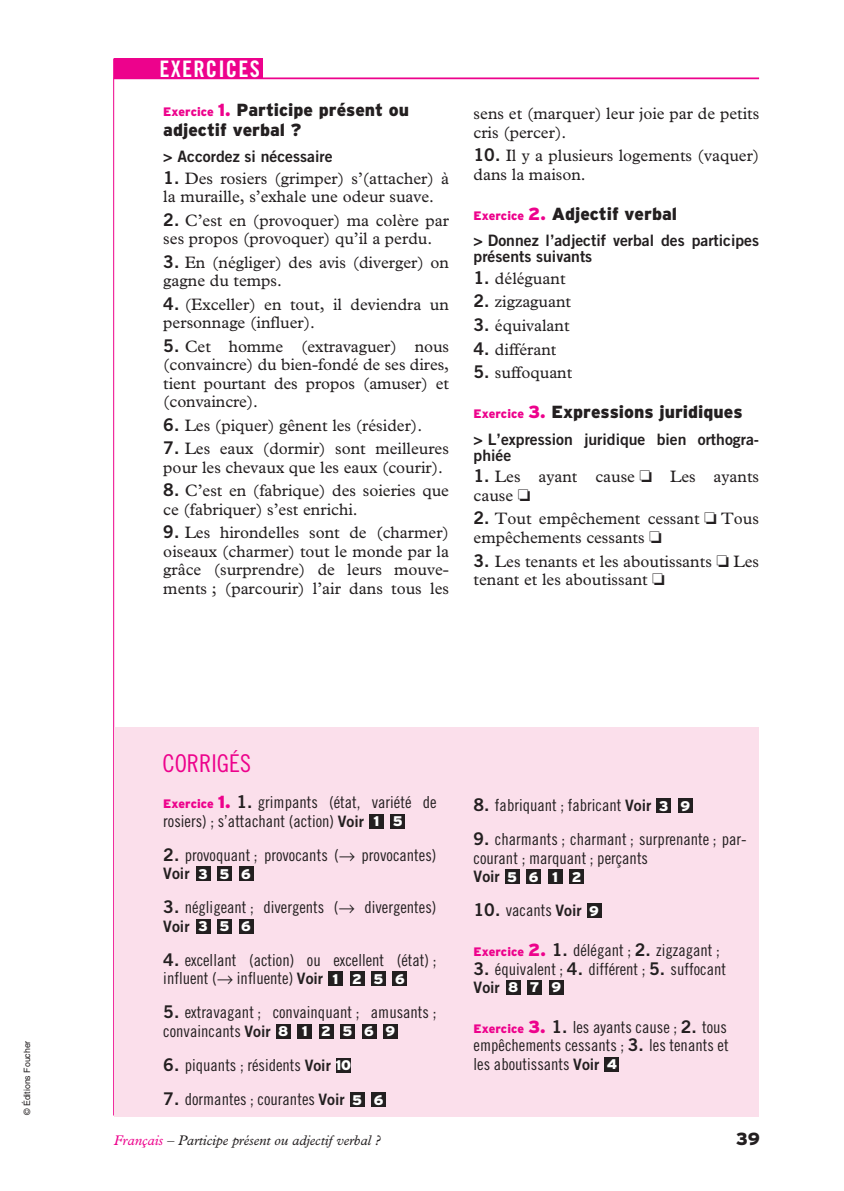
<style>
.page{position:relative;width:844px;height:1191px;background:#fff}
.page>*{position:absolute;margin:0;border:0;box-sizing:border-box;transform-origin:0 0}
.t1{font:24.5px "Trade Gothic Cond Eighteen";color:#ed028c}
.t2{font:22.75px "Trade Gothic Bold Cond Twenty";letter-spacing:.05em;color:#fff}
.t3{font:900 17.5px/19.2px "Interstate";color:#231f20}
.t4{font:16.62px/18.4px "Plantin";color:#231f20}
.t5{font:16.62px/18.4px "Trade Gothic Cond Eighteen";color:#231f20}
.t6{font:15.75px/15.8px "Trade Gothic Bold Two";color:#231f20}
.t7{font:italic 14px "Plantin";color:#231f20}
.t8{font:900 14px "Interstate";letter-spacing:.83em;color:#fff}
.t9{font:8.75px "Helvetica";color:#231f20}
.s1{font-size:12.25px;color:#ed028c}
.s2{color:#ed028c}
.s3{font-family:"Trade Gothic Bold Two";font-size:17.5px}
.s4{font-family:"Interstate";font-weight:900;font-size:12.25px;color:#ed028c}
.s5{font-family:"Interstate";font-weight:900;font-size:17.5px;color:#ed028c}
.s6{font-family:"Trade Gothic Bold Two";font-size:15.75px}
</style>
<div class="page">
<hr style="left:114px;top:77px;width:644px;height:2px;background:#ed028c">
<hr style="left:113px;top:58px;width:1px;height:1057px;background:#ed028c">
<div style="left:114px;top:58px;width:148px;height:20px;background:#ed028c"></div>
<div style="left:114px;top:727px;width:644px;height:390px;background:#fbdfeb"></div>
<div style="left:369px;top:814px;width:15px;height:14px;background:#231f20"></div>
<div style="left:390px;top:814px;width:15px;height:14px;background:#231f20"></div>
<div style="left:195px;top:866px;width:15px;height:15px;background:#231f20"></div>
<div style="left:217px;top:866px;width:15px;height:15px;background:#231f20"></div>
<div style="left:238px;top:866px;width:15px;height:15px;background:#231f20"></div>
<div style="left:195px;top:919px;width:15px;height:14px;background:#231f20"></div>
<div style="left:217px;top:919px;width:15px;height:14px;background:#231f20"></div>
<div style="left:238px;top:919px;width:15px;height:14px;background:#231f20"></div>
<div style="left:328px;top:971px;width:15px;height:15px;background:#231f20"></div>
<div style="left:349px;top:971px;width:15px;height:15px;background:#231f20"></div>
<div style="left:371px;top:971px;width:15px;height:15px;background:#231f20"></div>
<div style="left:392px;top:971px;width:15px;height:15px;background:#231f20"></div>
<div style="left:276px;top:1024px;width:14px;height:14px;background:#231f20"></div>
<div style="left:297px;top:1024px;width:15px;height:14px;background:#231f20"></div>
<div style="left:318px;top:1024px;width:15px;height:14px;background:#231f20"></div>
<div style="left:340px;top:1024px;width:15px;height:14px;background:#231f20"></div>
<div style="left:361px;top:1024px;width:15px;height:14px;background:#231f20"></div>
<div style="left:383px;top:1024px;width:15px;height:14px;background:#231f20"></div>
<div style="left:336px;top:1058px;width:14px;height:15px;background:#231f20"></div>
<div style="left:349px;top:1092px;width:15px;height:15px;background:#231f20"></div>
<div style="left:371px;top:1092px;width:15px;height:15px;background:#231f20"></div>
<div style="left:656px;top:798px;width:15px;height:15px;background:#231f20"></div>
<div style="left:677px;top:798px;width:15px;height:15px;background:#231f20"></div>
<div style="left:504px;top:869px;width:15px;height:15px;background:#231f20"></div>
<div style="left:526px;top:869px;width:15px;height:15px;background:#231f20"></div>
<div style="left:547px;top:869px;width:15px;height:15px;background:#231f20"></div>
<div style="left:569px;top:869px;width:15px;height:15px;background:#231f20"></div>
<div style="left:586px;top:903px;width:15px;height:15px;background:#231f20"></div>
<div style="left:506px;top:980px;width:14px;height:15px;background:#231f20"></div>
<div style="left:527px;top:980px;width:15px;height:15px;background:#231f20"></div>
<div style="left:548px;top:980px;width:15px;height:15px;background:#231f20"></div>
<div style="left:604px;top:1057px;width:15px;height:14px;background:#231f20"></div>
<p class="t9" style="left:22px;top:1115px;width:76px;rotate:-90deg">© Éditions Foucher</p>
<h2 class="t2" style="left:160px;top:55px;width:102px">EXERCICES</h2>
<p class="t3" style="left:163px;top:100px;width:247px"><span class="s1">Exercice</span> <span class="s2">1.</span> Participe présent ou adjectif verbal ?</p>
<p class="t6" style="left:163px;top:149px;width:171px">&gt; Accordez si nécessaire</p>
<p class="t4" style="left:163px;top:169px;width:287px"><span class="s3">1.</span> Des rosiers (grimper) s’(attacher) à la muraille, s’exhale une odeur suave.</p>
<p class="t4" style="left:163px;top:211px;width:287px"><span class="s3">2.</span> C’est en (provoquer) ma colère par ses propos (provoquer) qu’il a perdu.</p>
<p class="t4" style="left:163px;top:253px;width:287px"><span class="s3">3.</span> En (négliger) des avis (diverger) on gagne du temps.</p>
<p class="t4" style="left:163px;top:295px;width:287px"><span class="s3">4.</span> (Exceller) en tout, il deviendra un personnage (influer).</p>
<p class="t4" style="left:163px;top:337px;width:287px;text-align:justify"><span class="s3">5.</span> Cet homme (extravaguer) nous (convaincre) du bien-fondé de ses dires, tient pourtant des propos (amuser) et (convaincre).</p>
<p class="t4" style="left:163px;top:416px;width:260px"><span class="s3">6.</span> Les (piquer) gênent les (résider).</p>
<p class="t4" style="left:163px;top:440px;width:287px"><span class="s3">7.</span> Les eaux (dormir) sont meilleures pour les chevaux que les eaux (courir).</p>
<p class="t4" style="left:163px;top:482px;width:287px"><span class="s3">8.</span> C’est en (fabrique) des soieries que ce (fabriquer) s’est enrichi.</p>
<p class="t4" style="left:163px;top:524px;width:287px;text-align:justify"><span class="s3">9.</span> Les hirondelles sont de (charmer) oiseaux (charmer) tout le monde par la grâce (surprendre) de leurs mouve&shy;ments ; (parcourir) l’air dans tous les</p>
<p class="t4" style="left:473px;top:105px;width:287px">sens et (marquer) leur joie par de petits cris (percer).</p>
<p class="t4" style="left:473px;top:147px;width:287px"><span class="s3">10.</span> Il y a plusieurs logements (vaquer) dans la maison.</p>
<p class="t3" style="left:473px;top:204px;width:205px"><span class="s1">Exercice</span> <span class="s2">2.</span> Adjectif verbal</p>
<p class="t6" style="left:473px;top:233px;width:287px">&gt; Donnez l’adjectif verbal des participes présents suivants</p>
<p class="t4" style="left:473px;top:269px;width:93px"><span class="s3">1.</span> déléguant</p>
<p class="t4" style="left:473px;top:293px;width:99px"><span class="s3">2.</span> zigzaguant</p>
<p class="t4" style="left:473px;top:316px;width:97px"><span class="s3">3.</span> équivalant</p>
<p class="t4" style="left:473px;top:340px;width:84px"><span class="s3">4.</span> différant</p>
<p class="t4" style="left:473px;top:364px;width:100px"><span class="s3">5.</span> suffoquant</p>
<p class="t3" style="left:473px;top:402px;width:270px"><span class="s1">Exercice</span> <span class="s2">3.</span> Expressions juridiques</p>
<p class="t6" style="left:473px;top:431px;width:287px">&gt; L’expression juridique bien orthogra&shy;phiée</p>
<p class="t4" style="left:473px;top:468px;width:287px"><span class="s3">1.</span> Les ayant cause ❏ Les ayants cause ❏</p>
<p class="t4" style="left:473px;top:510px;width:287px"><span class="s3">2.</span> Tout empêchement cessant ❏ Tous empêchements cessants ❏</p>
<p class="t4" style="left:473px;top:552px;width:287px"><span class="s3">3.</span> Les tenants et les aboutissants ❏ Les tenant et les aboutissant ❏</p>
<h1 class="t1" style="left:162px;top:749px;width:90px">CORRIGÉS</h1>
<p class="t5" style="left:163px;top:793px;width:275px"><span class="s4">Exercice</span> <span class="s5">1.</span> <span class="s3">1.</span> grimpants (état, variété de rosiers) ; s’attachant (action) <span class="s6">Voir</span></p>
<p class="t5" style="left:163px;top:845px;width:274px"><span class="s3">2.</span> provoquant ; provocants (→ provocantes)</p>
<p class="t6" style="left:163px;top:865px;width:28px">Voir</p>
<p class="t5" style="left:163px;top:898px;width:274px"><span class="s3">3.</span> négligeant ; divergents (→ divergentes)</p>
<p class="t6" style="left:163px;top:918px;width:28px">Voir</p>
<p class="t5" style="left:163px;top:950px;width:274px"><span class="s3">4.</span> excellant (action) ou excellent (état) ; influent (→ influente) <span class="s6">Voir</span></p>
<p class="t5" style="left:163px;top:1003px;width:274px"><span class="s3">5.</span> extravagant ; convainquant ; amusants ; convaincants <span class="s6">Voir</span></p>
<p class="t5" style="left:163px;top:1055px;width:169px"><span class="s3">6.</span> piquants ; résidents <span class="s6">Voir</span></p>
<p class="t5" style="left:163px;top:1089px;width:183px"><span class="s3">7.</span> dormantes ; courantes <span class="s6">Voir</span></p>
<p class="t8" style="left:373px;top:813px;width:31px">1 5</p>
<p class="t8" style="left:198px;top:865px;width:54px">356</p>
<p class="t8" style="left:198px;top:918px;width:54px">356</p>
<p class="t8" style="left:332px;top:970px;width:74px">1 256</p>
<p class="t8" style="left:278px;top:1023px;width:119px">8 1 2569</p>
<p class="t8" style="left:335px;top:1057px;width:17px">10</p>
<p class="t8" style="left:352px;top:1091px;width:33px">5 6</p>
<p class="t5" style="left:473px;top:796px;width:179px"><span class="s3">8.</span> fabriquant ; fabricant <span class="s6">Voir</span></p>
<p class="t5" style="left:473px;top:830px;width:274px"><span class="s3">9.</span> charmants ; charmant ; surprenante ; par&shy;courant ; marquant ; perçants</p>
<p class="t6" style="left:473px;top:868px;width:28px">Voir</p>
<p class="t5" style="left:473px;top:901px;width:110px"><span class="s3">10.</span> vacants <span class="s6">Voir</span></p>
<p class="t5" style="left:473px;top:941px;width:248px"><span class="s4">Exercice</span> <span class="s5">2.</span> <span class="s3">1.</span> délégant ; <span class="s3">2.</span> zigzagant ;</p>
<p class="t5" style="left:473px;top:959px;width:254px"><span class="s3">3.</span> équivalent ; <span class="s3">4.</span> différent ; <span class="s3">5.</span> suffocant</p>
<p class="t6" style="left:473px;top:979px;width:28px">Voir</p>
<p class="t5" style="left:473px;top:1017px;width:256px;text-align:justify"><span class="s4">Exercice</span> <span class="s5">3.</span> <span class="s3">1.</span> les ayants cause ; <span class="s3">2.</span> tous empêchements cessants ; <span class="s3">3.</span> les tenants et les aboutissants <span class="s6">Voir</span></p>
<p class="t8" style="left:658px;top:797px;width:33px">3 9</p>
<p class="t8" style="left:507px;top:868px;width:76px">5612</p>
<p class="t8" style="left:589px;top:902px;width:11px">9</p>
<p class="t8" style="left:508px;top:979px;width:54px">879</p>
<p class="t8" style="left:606px;top:1056px;width:12px">4</p>
<p class="t7" style="left:114px;top:1131px;width:268px"><span class="s2">Français</span> – Participe présent ou adjectif verbal ?</p>
<p class="t3" style="left:735px;top:1128px;width:26px">39</p>
</div>
